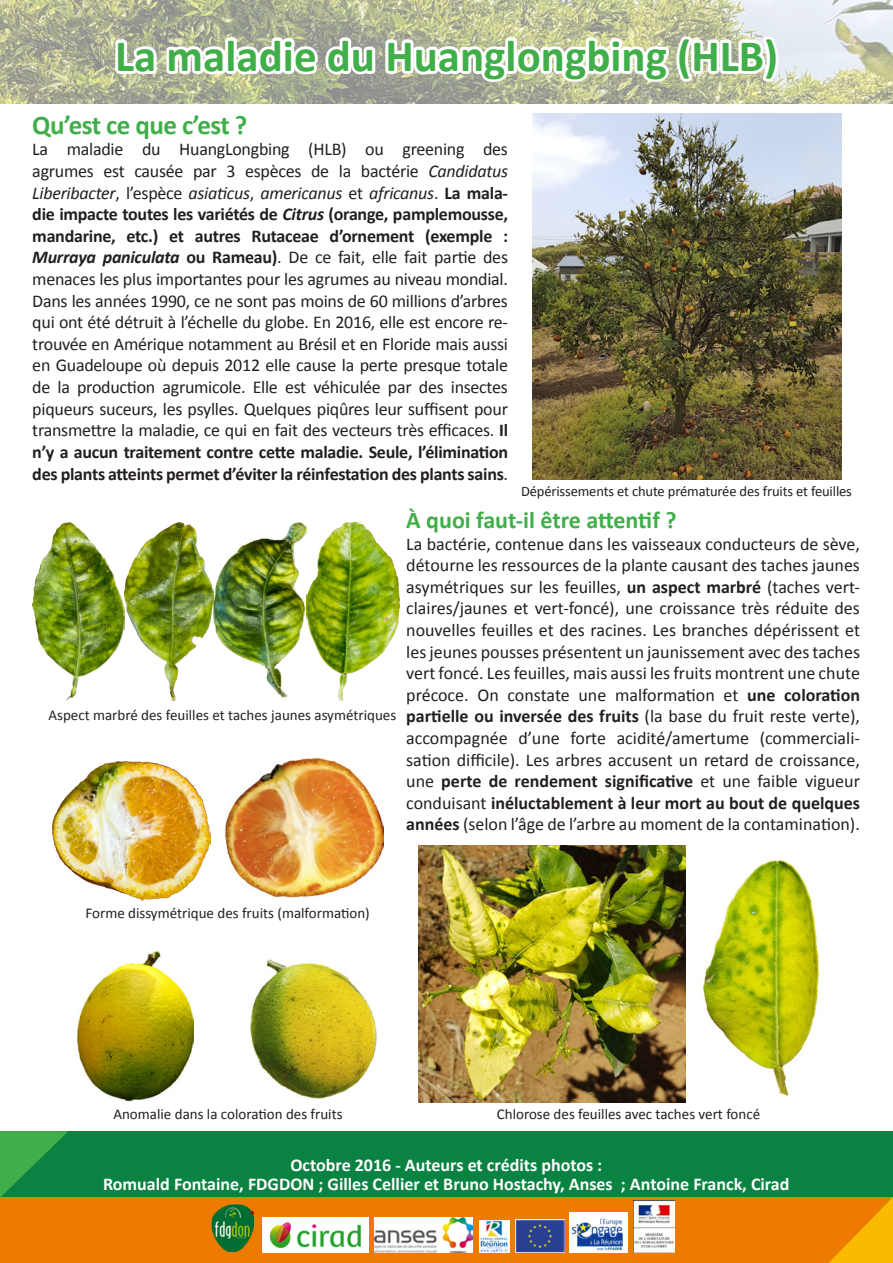
<style>
.page{position:relative;width:893px;height:1263px;background:#fff}
.page>*{position:absolute;margin:0;border:0;box-sizing:border-box;transform-origin:0 0}
.t1{font:700 45px "Calibri";color:#40ae49}
.t2{font:700 27px "Calibri";letter-spacing:-.02em;color:#40ae49}
.t3{font:700 24px "Calibri";color:#40ae49}
.t4{font:18px/21.6px "Calibri";color:#231f20;text-align:justify}
.t5{font:700 18px "Calibri";color:#fff}
.t6{font:700 18px "Calibri";letter-spacing:-.015em;color:#231f20}
.t7{font:italic 18px "Calibri";letter-spacing:-.015em;color:#231f20}
.t8{font:15px "Calibri";color:#231f20}
.t9{font:14.55px "Calibri";letter-spacing:-.01em;color:#231f20}
.s1{font-style:italic}
.s2{font-style:normal}
.s3{font-weight:700;font-style:normal}
.s4{font-weight:700;font-style:italic}
.s5{font-weight:700}
</style>
<div class="page">
<img style="left:0;top:0;width:893px;height:103px">
<div style="left:0;top:1131px;width:893px;height:66px;background:#0a8241"></div>
<svg style="left:0;top:1131px;width:68px;height:66px"></svg>
<div style="left:0;top:1197px;width:893px;height:66px;background:#ed7b00"></div>
<svg style="left:829px;top:1197px;width:64px;height:66px"></svg>
<svg style="left:110px;top:14px;width:672px;height:73px"></svg>
<img style="left:532px;top:114px;width:310px;height:365px">
<img style="left:32px;top:523px;width:181px;height:178px">
<img style="left:307px;top:523px;width:93px;height:178px">
<img style="left:214px;top:523px;width:93px;height:174px">
<img style="left:77px;top:951px;width:117px;height:150px">
<img style="left:250px;top:959px;width:127px;height:140px">
<img style="left:52px;top:761px;width:159px;height:140px">
<img style="left:224px;top:759px;width:160px;height:138px">
<img style="left:479px;top:1221px;width:30px;height:32px">
<img style="left:516px;top:1219px;width:49px;height:34px">
<img style="left:569px;top:1212px;width:59px;height:41px">
<img style="left:264px;top:1217px;width:104px;height:36px">
<img style="left:211px;top:1203px;width:53px;height:50px">
<img style="left:375px;top:1217px;width:97px;height:36px">
<img style="left:633px;top:1200px;width:42px;height:53px">
<img style="left:703px;top:860px;width:117px;height:236px">
<img style="left:419px;top:845px;width:266px;height:257px">
<p class="t1" style="left:115px;top:27px;width:664px">La maladie du Huanglongbing (HLB(</p>
<p class="t2" style="left:32px;top:108px;width:217px">Qu’est ce que ’c est ?</p>
<p class="t4" style="left:32px;top:139px;width:17px">La</p>
<p class="t4" style="left:67px;top:139px;width:58px">maladie</p>
<p class="t4" style="left:142px;top:139px;width:20px">du</p>
<p class="t4" style="left:179px;top:139px;width:112px">HuangLongbing</p>
<p class="t4" style="left:308px;top:139px;width:40px">(HLB)</p>
<p class="t4" style="left:365px;top:139px;width:20px">ou</p>
<p class="t4" style="left:402px;top:139px;width:64px">greening</p>
<p class="t4" style="left:483px;top:139px;width:26px">des</p>
<p class="t4" style="left:134px;top:160px;width:51px">causée</p>
<p class="t4" style="left:245px;top:160px;width:58px">espèces</p>
<p class="t4" style="left:361px;top:160px;width:59px">bactérie</p>
<p class="t4" style="left:339px;top:160px;width:14px">la</p>
<p class="t4" style="left:311px;top:160px;width:20px">de</p>
<p class="t7" style="left:428px;top:159px;width:81px">Candidatus</p>
<p class="t4" style="left:226px;top:160px;width:11px">3</p>
<p class="t4" style="left:103px;top:160px;width:23px">est</p>
<p class="t4" style="left:32px;top:160px;width:63px">agrumes</p>
<p class="t6" style="left:32px;top:203px;width:477px">die impacte toutes les variétés de <span class="s1">Citrus</span> (orange, pamplemousse,</p>
<p class="t4" style="left:193px;top:160px;width:25px">par</p>
<p class="t7" style="left:32px;top:180px;width:477px">Liberibacter <span class="s2">’l, espèce</span> asiaticus<span class="s2">,</span> americanus <span class="s2">et</span> africanus<span class="s2">.</span> <span class="s3">La mala-</span></p>
<p class="t6" style="left:503px;top:224px;width:6px">:</p>
<p class="t6" style="left:127px;top:224px;width:33px">etc ) .</p>
<p class="t6" style="left:425px;top:224px;width:69px">(exemple</p>
<p class="t6" style="left:330px;top:224px;width:86px">’d ornement</p>
<p class="t6" style="left:32px;top:224px;width:85px">mandarine,</p>
<p class="t4" style="left:32px;top:247px;width:477px"><span class="s4">Murraya paniculata</span> <span class="s5">ou Rameau</span> .<span class="s5">)</span> De ce fait, elle fait partie des menaces les plus importantes pour les agrumes au niveau mondial.<br>Dans les années 1990, ce ne sont pas moins de 60 millions ’d arbres</p>
<p class="t4" style="left:32px;top:333px;width:477px">trouvée en Amérique notamment au Brésil et en Floride mais aussi</p>
<p class="t6" style="left:251px;top:224px;width:69px">Rutaceae</p>
<p class="t6" style="left:169px;top:224px;width:16px">et</p>
<p class="t6" style="left:195px;top:224px;width:47px">autres</p>
<p class="t4" style="left:32px;top:312px;width:477px">qui ont été détruit ’là échelle du globe. En 2016, elle est encore re-</p>
<p class="t4" style="left:32px;top:355px;width:477px">en Guadeloupe où depuis 2012 elle cause la perte presque totale de la production agrumicole. Elle est véhiculée par des insectes piqueurs suceurs, les psylles. Quelques piqûres leur suffisent pour transmettre la maladie, ce qui en fait des vecteurs très efficaces <span class="s5">Il</span>.<br><span class="s5">ay’n aucun traitement contre cette maladie. Seule ’l, élimination des plants atteints permet ’d éviter la réinfestation des plants sains</span>.</p>
<p class="t3" style="left:406px;top:505px;width:272px">À quoi faut i l- être attentif ?</p>
<p class="t4" style="left:406px;top:533px;width:455px">La bactérie, contenue dans les vaisseaux conducteurs de sève, détourne les ressources de la plante causant des taches jaunes</p>
<p class="t4" style="left:406px;top:598px;width:455px">claires/jaunes et vert-foncé ,) une croissance très réduite des</p>
<p class="t9" style="left:521px;top:482px;width:332px">Dépérissements et chute prématurée des fruits et feuilles</p>
<p class="t4" style="left:406px;top:576px;width:455px">asymétriques sur les feuilles, <span class="s5">un aspect marbré</span> (taches vert-</p>
<p class="t4" style="left:406px;top:619px;width:455px;text-align:right">nouvelles feuilles et des racines. Les branches dépérissent et les jeunes pousses présentent un jaunissement avec des taches vert foncé. Les feuilles, mais aussi les fruits montrent une chute <span class="s5">coloration</span></p>
<p class="t4" style="left:406px;top:684px;width:455px">précoce.<br><span class="s5">partielle ou inversée des fruits</span> (la base du fruit reste verte ,(</p>
<p class="t4" style="left:406px;top:749px;width:455px">sation difficile .) Les arbres accusent un retard de croissance,</p>
<p class="t4" style="left:615px;top:684px;width:101px">malformation</p>
<p class="t4" style="left:477px;top:684px;width:23px">On</p>
<p class="t4" style="left:507px;top:684px;width:64px">constate</p>
<p class="t4" style="left:723px;top:684px;width:16px">et</p>
<p class="t6" style="left:747px;top:683px;width:30px">une</p>
<p class="t4" style="left:578px;top:684px;width:29px">une</p>
<p class="t8" style="left:48px;top:705px;width:349px">Aspect marbré des feuilles et taches jaunes asymétriques</p>
<p class="t4" style="left:617px;top:727px;width:134px">acidité/amertume</p>
<p class="t4" style="left:760px;top:727px;width:102px">(commerciali-</p>
<p class="t4" style="left:406px;top:727px;width:103px">accompagnée</p>
<p class="t4" style="left:406px;top:770px;width:455px">une <span class="s5">perte de rendement significative</span> et une faible vigueur conduisant <span class="s5">inéluctablement à leur mort au bout de quelques années</span> (selon ’l âge de ’l arbre au moment de la contamination .(</p>
<p class="t4" style="left:518px;top:727px;width:43px">’d une</p>
<p class="t4" style="left:570px;top:727px;width:37px">forte</p>
<p class="t8" style="left:86px;top:904px;width:286px">Forme dissymétrique des fruits (malformation(</p>
<p class="t8" style="left:113px;top:1105px;width:231px">Anomalie dans la coloration des fruits</p>
<p class="t8" style="left:497px;top:1105px;width:265px">Chlorose des feuilles avec taches vert foncé</p>
<p class="t5" style="left:290px;top:1153px;width:313px">Octobre 2016 - Auteurs et crédits photos :</p>
<p class="t5" style="left:103px;top:1172px;width:511px">Romuald Fontaine, FDGDON ; Gilles Cellier et Bruno Hostachy, Anses</p>
<p class="t5" style="left:621px;top:1172px;width:170px">; Antoine Franck, Cirad</p>
</div>
